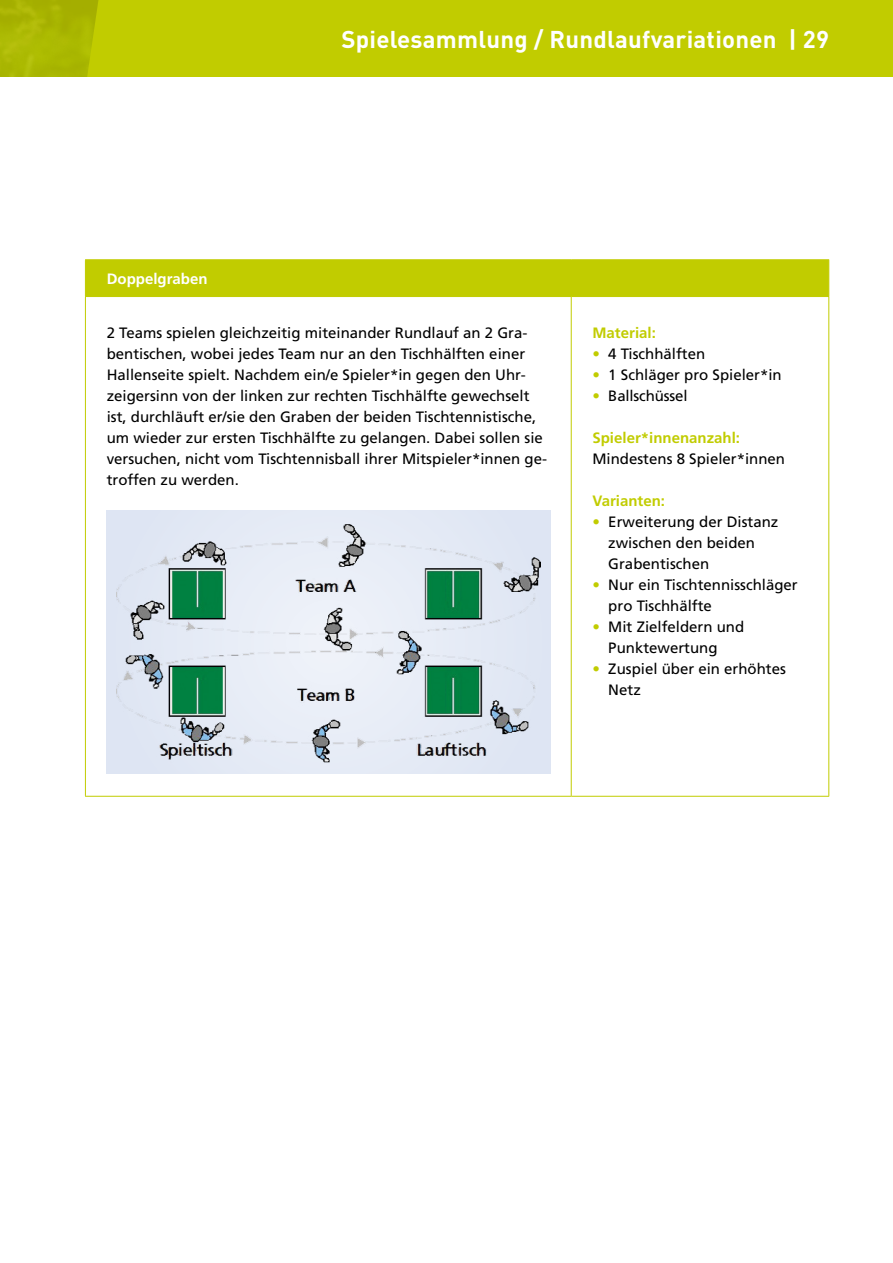
<style>
.page{position:relative;width:893px;height:1263px;background:#fff}
.page>*{position:absolute;margin:0;border:0;box-sizing:border-box;transform-origin:0 0}
.t1{font:700 24px "DIN";letter-spacing:.01em;color:#fff}
.t2{font:15px/21px "Frutiger";color:#000}
.t3{font:700 15px "Frutiger";color:#c1cc00}
.t4{font:700 15px "Frutiger";color:#fff}
.s1{color:#c1cc00}
.s2{color:#fff}
</style>
<div class="page">
<div style="left:0;top:0;width:893px;height:77px;background:#c1cc00"></div>
<img style="left:0;top:0;width:99px;height:77px">
<div style="left:86px;top:260px;width:742px;height:36px;background:#c1cc00"></div>
<hr style="left:85px;top:260px;width:1px;height:36px;background:#c1cc00">
<hr style="left:85px;top:259px;width:486px;height:1px;background:#c1cc00">
<hr style="left:571px;top:259px;width:258px;height:1px;background:#c1cc00">
<hr style="left:828px;top:260px;width:1px;height:36px;background:#c1cc00">
<hr style="left:85px;top:297px;width:1px;height:499px;background:#c1cc00">
<hr style="left:85px;top:296px;width:486px;height:1px;background:#c1cc00">
<hr style="left:85px;top:796px;width:486px;height:1px;background:#c1cc00">
<hr style="left:571px;top:297px;width:1px;height:499px;background:#c1cc00">
<hr style="left:571px;top:296px;width:258px;height:1px;background:#c1cc00">
<hr style="left:828px;top:297px;width:1px;height:499px;background:#c1cc00">
<hr style="left:571px;top:796px;width:258px;height:1px;background:#c1cc00">
<div style="left:106px;top:510px;width:445px;height:264px;background:#dfe6f3"></div>
<img style="left:117px;top:524px;width:423px;height:238px">
<h1 class="t1" style="left:341px;top:24px;width:489px">Spielesammlung / Rundlaufvariationen | 29</h1>
<p class="t4" style="left:107px;top:270px;width:102px">Doppelgraben</p>
<p class="t2" style="left:107px;top:322px;width:442px">2 Teams spielen gleichzeitig miteinander Rundlauf an 2 Gra&shy;bentischen, wobei jedes Team nur an den Tischhälften einer Hallenseite spielt. Nachdem ein/e Spieler*in gegen den Uhr&shy;zeigersinn von der linken zur rechten Tischhälfte gewechselt ist, durchläuft er/sie den Graben der beiden Tischtennistische, um wieder zur ersten Tischhälfte zu gelangen. Dabei sollen sie versuchen, nicht vom Tischtennisball ihrer Mitspieler*innen ge&shy;troffen zu werden.</p>
<p class="t3" style="left:592px;top:324px;width:65px">Material:</p>
<p class="t2" style="left:592px;top:343px;width:114px"><span class="s1">•</span> 4 Tischhälften</p>
<p class="t2" style="left:592px;top:364px;width:191px"><span class="s1">•</span> 1 Schläger pro Spieler*in</p>
<p class="t2" style="left:592px;top:385px;width:97px"><span class="s1">•</span> Ballschüssel</p>
<p class="t3" style="left:592px;top:429px;width:149px">Spieler*innenanzahl:</p>
<p class="t2" style="left:592px;top:448px;width:194px">Mindestens 8 Spieler*innen</p>
<p class="t3" style="left:592px;top:492px;width:74px">Varianten:</p>
<p class="t2" style="left:592px;top:511px;width:187px"><span class="s1">•</span> Erweiterung der Distanz</p>
<p class="t2" style="left:592px;top:532px;width:164px"><span class="s2">•</span> zwischen den beiden</p>
<p class="t2" style="left:592px;top:553px;width:118px"><span class="s2">•</span> Grabentischen</p>
<p class="t2" style="left:592px;top:574px;width:207px"><span class="s1">•</span> Nur ein Tischtennisschläger</p>
<p class="t2" style="left:592px;top:595px;width:121px"><span class="s2">•</span> pro Tischhälfte</p>
<p class="t2" style="left:592px;top:616px;width:153px"><span class="s1">•</span> Mit Zielfeldern und</p>
<p class="t2" style="left:592px;top:637px;width:127px"><span class="s2">•</span> Punktewertung</p>
<p class="t2" style="left:592px;top:658px;width:195px"><span class="s1">•</span> Zuspiel über ein erhöhtes</p>
<p class="t2" style="left:592px;top:679px;width:50px"><span class="s2">•</span> Netz</p>
</div>
